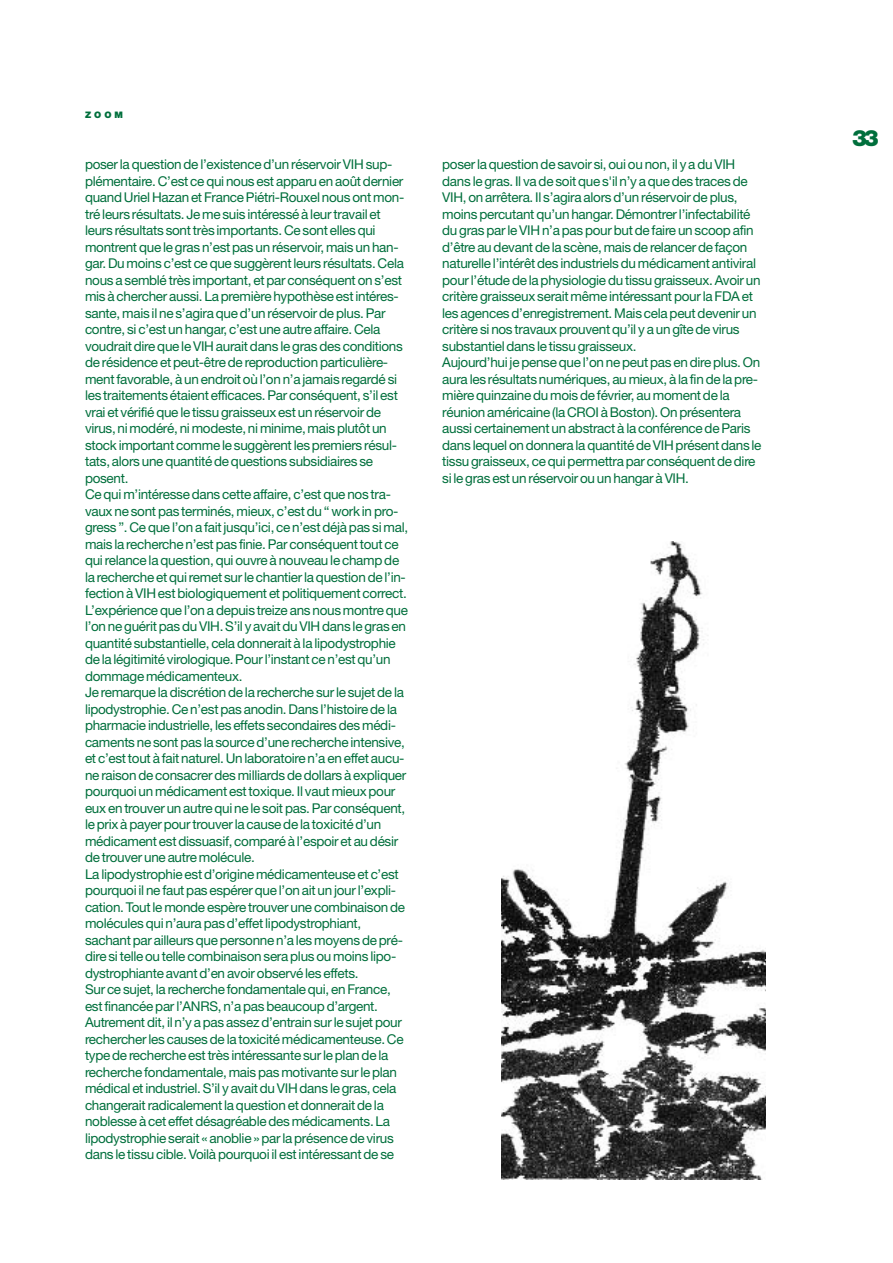
<style>
.page{position:relative;width:893px;height:1263px;background:#fff}
.page>*{position:absolute;margin:0;border:0;box-sizing:border-box;transform-origin:0 0}
.t1{font:900 22.5px "Helvetica Neue";color:#006f3c}
.t2{font:13.5px/16.5px "Helvetica Neue";letter-spacing:-.02em;color:#006f3c}
.t3{font:900 9px "Helvetica Neue";color:#006f3c}
</style>
<div class="page">
<img style="left:502px;top:541px;width:263px;height:638px">
<p class="t3" style="left:85px;top:112px;width:40px">ZOOM</p>
<p class="t2" style="left:85px;top:157px;width:325px">poser la question de l’existence d’un réservoir VIH sup&shy;plémentaire. C’est ce qui nous est apparu en août dernier quand Uriel Hazan et France Piétri-Rouxel nous ont mon&shy;tré leurs résultats. Je me suis intéressé à leur travail et leurs résultats sont très importants. Ce sont elles qui montrent que le gras n’est pas un réservoir, mais un han&shy;gar. Du moins c’est ce que suggèrent leurs résultats. Cela nous a semblé très important, et par conséquent on s’est mis à chercher aussi. La première hypothèse est intéres&shy;sante, mais il ne s’agira que d’un réservoir de plus. Par contre, si c’est un hangar, c’est une autre affaire. Cela voudrait dire que le VIH aurait dans le gras des conditions de résidence et peut-être de reproduction particulière&shy;ment favorable, à un endroit où l’on n’a jamais regardé si les traitements étaient efficaces. Par conséquent, s’il est vrai et vérifié que le tissu graisseux est un réservoir de virus, ni modéré, ni modeste, ni minime, mais plutôt un stock important comme le suggèrent les premiers résul&shy;tats, alors une quantité de questions subsidiaires se posent.<br>Ce qui m’intéresse dans cette affaire, c’est que nos tra&shy;vaux ne sont pas terminés, mieux, c’est du “ work in pro&shy;gress ”. Ce que l’on a fait jusqu’ici, ce n’est déjà pas si mal, mais la recherche n’est pas finie. Par conséquent tout ce qui relance la question, qui ouvre à nouveau le champ de la recherche et qui remet sur le chantier la question de l’in&shy;fection à VIH est biologiquement et politiquement correct.<br>L’expérience que l’on a depuis treize ans nous montre que l’on ne guérit pas du VIH. S’il y avait du VIH dans le gras en quantité substantielle, cela donnerait à la lipodystrophie de la légitimité virologique. Pour l’instant ce n’est qu’un dommage médicamenteux.<br>Je remarque la discrétion de la recherche sur le sujet de la lipodystrophie. Ce n’est pas anodin. Dans l’histoire de la pharmacie industrielle, les effets secondaires des médi&shy;caments ne sont pas la source d’une recherche intensive, et c’est tout à fait naturel. Un laboratoire n’a en effet aucu&shy;ne raison de consacrer des milliards de dollars à expliquer pourquoi un médicament est toxique. Il vaut mieux pour eux en trouver un autre qui ne le soit pas. Par conséquent, le prix à payer pour trouver la cause de la toxicité d’un médicament est dissuasif, comparé à l’espoir et au désir de trouver une autre molécule.<br>La lipodystrophie est d’origine médicamenteuse et c’est pourquoi il ne faut pas espérer que l’on ait un jour l’expli&shy;cation. Tout le monde espère trouver une combinaison de molécules qui n’aura pas d’effet lipodystrophiant, sachant par ailleurs que personne n’a les moyens de pré&shy;dire si telle ou telle combinaison sera plus ou moins lipo&shy;dystrophiante avant d’en avoir observé les effets.<br>Sur ce sujet, la recherche fondamentale qui, en France, est financée par l’ANRS, n’a pas beaucoup d’argent.<br>Autrement dit, il n’y a pas assez d’entrain sur le sujet pour rechercher les causes de la toxicité médicamenteuse. Ce type de recherche est très intéressante sur le plan de la recherche fondamentale, mais pas motivante sur le plan médical et industriel. S’il y avait du VIH dans le gras, cela changerait radicalement la question et donnerait de la noblesse à cet effet désagréable des médicaments. La lipodystrophie serait « anoblie » par la présence de virus dans le tissu cible. Voilà pourquoi il est intéressant de se</p>
<p class="t2" style="left:442px;top:157px;width:321px">poser la question de savoir si, oui ou non, il y a du VIH dans le gras. Il va de soit que s'il n’y a que des traces de VIH, on arrêtera. Il s’agira alors d’un réservoir de plus, moins percutant qu’un hangar. Démontrer l’infectabilité du gras par le VIH n’a pas pour but de faire un scoop afin d’être au devant de la scène, mais de relancer de façon naturelle l’intérêt des industriels du médicament antiviral pour l’étude de la physiologie du tissu graisseux. Avoir un critère graisseux serait même intéressant pour la FDA et les agences d’enregistrement. Mais cela peut devenir un critère si nos travaux prouvent qu’il y a un gîte de virus substantiel dans le tissu graisseux.<br>Aujourd’hui je pense que l’on ne peut pas en dire plus. On aura les résultats numériques, au mieux, à la fin de la pre&shy;mière quinzaine du mois de février, au moment de la réunion américaine (la CROI à Boston). On présentera aussi certainement un abstract à la conférence de Paris dans lequel on donnera la quantité de VIH présent dans le tissu graisseux, ce qui permettra par conséquent de dire si le gras est un réservoir ou un hangar à VIH.</p>
<h1 class="t1" style="left:852px;top:130px;width:28px">33</h1>
</div>
